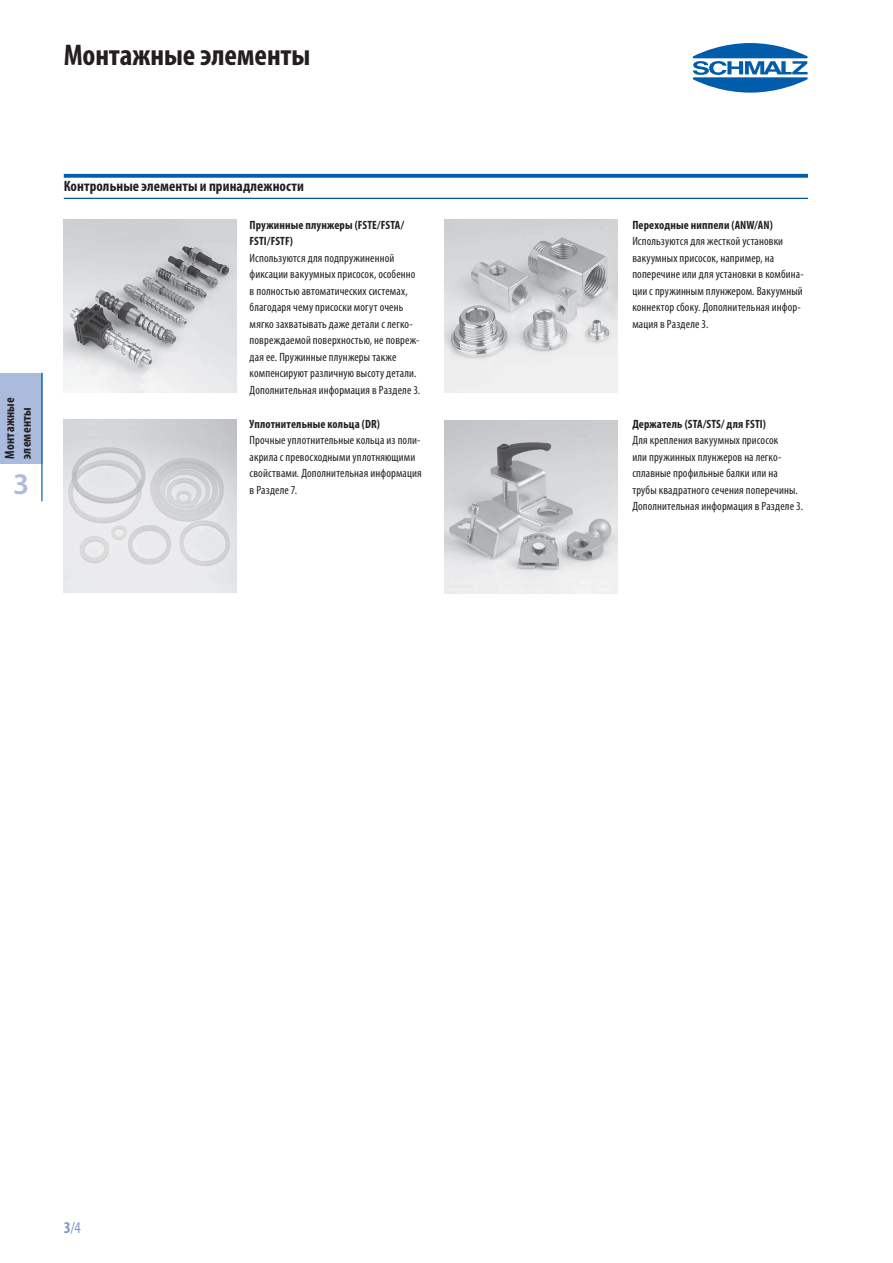
<style>
.page{position:relative;width:893px;height:1263px;background:#fff}
.page>*{position:absolute;margin:0;border:0;box-sizing:border-box;transform-origin:0 0}
.t1{font:700 condensed 30px "Myriad Pro";letter-spacing:-.005em;color:#231f20}
.t2{font:600 30px "Myriad Pro";color:#aabbde}
.t3{font:condensed 16.5px "Myriad Pro";color:#8198cd}
.t4{font:700 condensed 15px "Myriad Pro";letter-spacing:.005em;color:#231f20}
.t5{font:700 condensed 13.5px/16.5px "Myriad Pro";letter-spacing:.015em;color:#231f20}
.t6{font:condensed 12px/16.5px "Myriad Pro";letter-spacing:.01em;color:#231f20}
.t7{font:700 condensed 12px/16.5px "Myriad Pro";letter-spacing:.01em;color:#231f20}
.s1{font-weight:700}
</style>
<div class="page">
<div style="left:0;top:373px;width:43px;height:90px;background:#aabbde"></div>
<svg style="left:693px;top:43px;width:115px;height:50px"></svg>
<hr style="left:41px;top:373px;width:2px;height:128px;background:#0161aa">
<svg style="left:64px;top:174px;width:744px;height:4px;background:#1268b1"></svg>
<hr style="left:64px;top:198px;width:744px;height:1px;background:#015dac">
<img style="left:444px;top:220px;width:173px;height:173px">
<img style="left:64px;top:220px;width:173px;height:173px">
<img style="left:445px;top:420px;width:173px;height:173px">
<img style="left:64px;top:420px;width:173px;height:173px">
<h1 class="t1" style="left:64px;top:39px;width:248px">Монтажные элементы</h1>
<p class="t5" style="left:2px;top:459px;width:63px;rotate:-90deg">Монтажные элементы</p>
<h1 class="t2" style="left:13px;top:467px;width:18px">3</h1>
<p class="t4" style="left:64px;top:178px;width:242px">Контрольные элементы и принадлежности</p>
<p class="t7" style="left:250px;top:217px;width:156px">Пружинные плунжеры (FSTE/FSTA/<br>FSTI/FSTF)</p>
<p class="t6" style="left:250px;top:250px;width:172px">Используются для подпружиненной фиксации вакуумных присосок, особенно в полностью автоматических системах, благодаря чему присоски могут очень мягко захватывать даже детали с легко&shy;повреждаемой поверхностью, не повреж&shy;дая ее. Пружинные плунжеры также компенсируют различную высоту детали.<br>Дополнительная информация в Разделе 3.</p>
<p class="t7" style="left:250px;top:416px;width:132px">Уплотнительные кольца (DR)</p>
<p class="t6" style="left:250px;top:432px;width:174px">Прочные уплотнительные кольца из поли&shy;акрила с превосходными уплотняющими свойствами. Дополнительная информация в Разделе 7.</p>
<p class="t7" style="left:632px;top:217px;width:142px">Переходные ниппели (ANW/AN)</p>
<p class="t6" style="left:632px;top:233px;width:173px">Используются для жесткой установки вакуумных присосок, например, на поперечине или для установки в комбина&shy;ции с пружинным плунжером. Вакуумный коннектор сбоку. Дополнительная инфор&shy;мация в Разделе 3.</p>
<p class="t7" style="left:632px;top:416px;width:135px">Держатель (STA/STS/ для FSTI)</p>
<p class="t6" style="left:632px;top:432px;width:172px">Для крепления вакуумных присосок<br>или пружинных плунжеров на легко&shy;сплавные профильные балки или на трубы квадратного сечения поперечины.<br>Дополнительная информация в Разделе 3.</p>
<h2 class="t3" style="left:64px;top:1219px;width:19px"><span class="s1">3</span>/4</h2>
</div>
